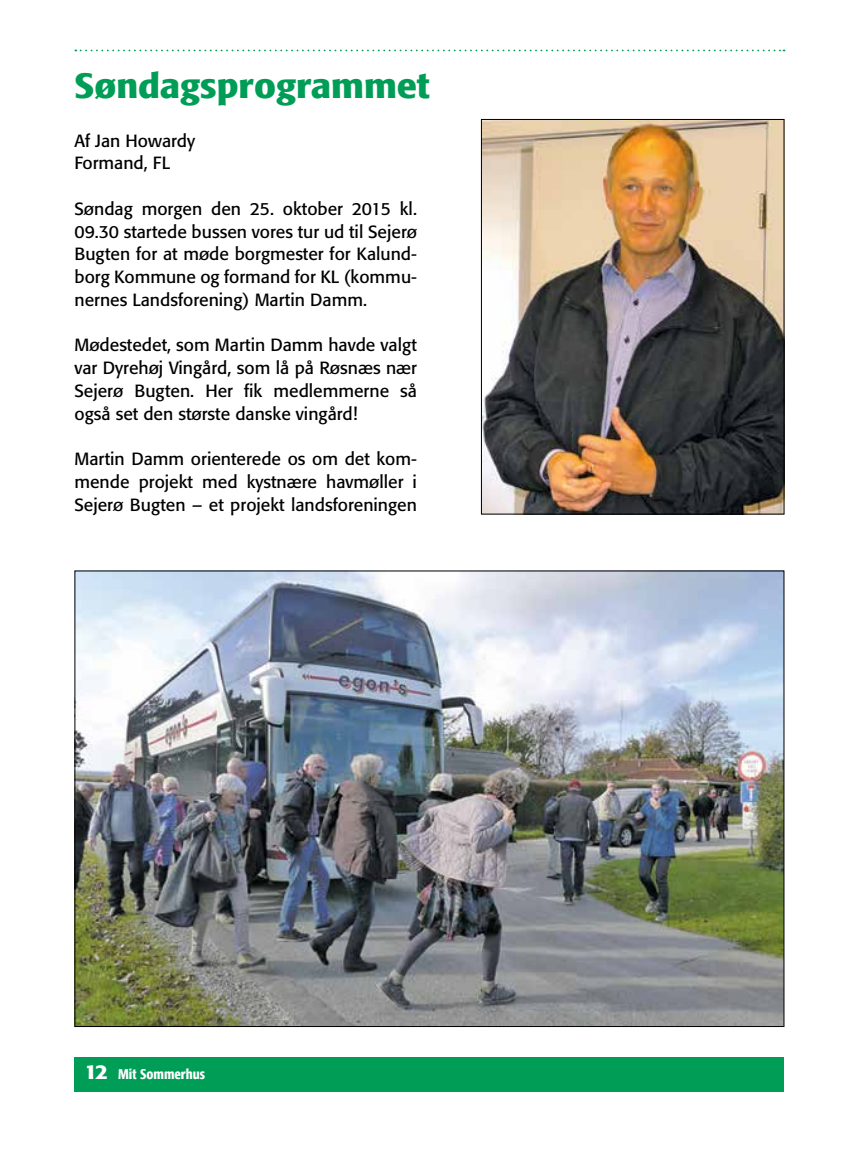
<style>
.page{position:relative;width:844px;height:1151px;background:#fff}
.page>*{position:absolute;margin:0;border:0;box-sizing:border-box;transform-origin:0 0}
.t1{font:500 condensed 35px "Formata";color:#009d57;scale:1.25 1}
.t2{font:17.5px/22.8px "Formata";color:#000;text-align:justify}
.t3{font:500 condensed 14px "Formata";color:#fff}
.s1{font-size:21px}
</style>
<div class="page">
<svg style="left:75px;top:50px;width:709px;height:1px"></svg>
<div style="left:74px;top:1057px;width:710px;height:34px;background:#009d57"></div>
<img style="left:483px;top:121px;width:299px;height:391px">
<div style="left:481px;top:119px;width:303px;height:395px;border:1px solid #000"></div>
<img style="left:76px;top:572px;width:706px;height:453px">
<h1 class="t1" style="left:74px;top:64px;width:285px">Søndagsprogrammet</h1>
<p class="t2" style="left:74px;top:129px;width:122px">Af Jan Howardy<br>Formand, FL</p>
<p class="t2" style="left:74px;top:197px;width:344px">Søndag morgen den 25. oktober 2015 kl.<br>09.30 startede bussen vores tur ud til Sejerø Bugten for at møde borgmester for Kalund&shy;borg Kommune og formand for KL (kommu&shy;nernes Landsforening) Martin Damm.</p>
<p class="t2" style="left:74px;top:334px;width:344px">Mødestedet, som Martin Damm havde valgt var Dyrehøj Vingård, som lå på Røsnæs nær Sejerø Bugten. Her fik medlemmerne så også set den største danske vingård!</p>
<p class="t2" style="left:74px;top:447px;width:344px">Martin Damm orienterede os om det kom&shy;mende projekt med kystnære havmøller i Sejerø Bugten – et projekt landsforeningen</p>
<p class="t3" style="left:84px;top:1066px;width:122px"><span class="s1">12</span> Mit Sommerhus</p>
</div>
